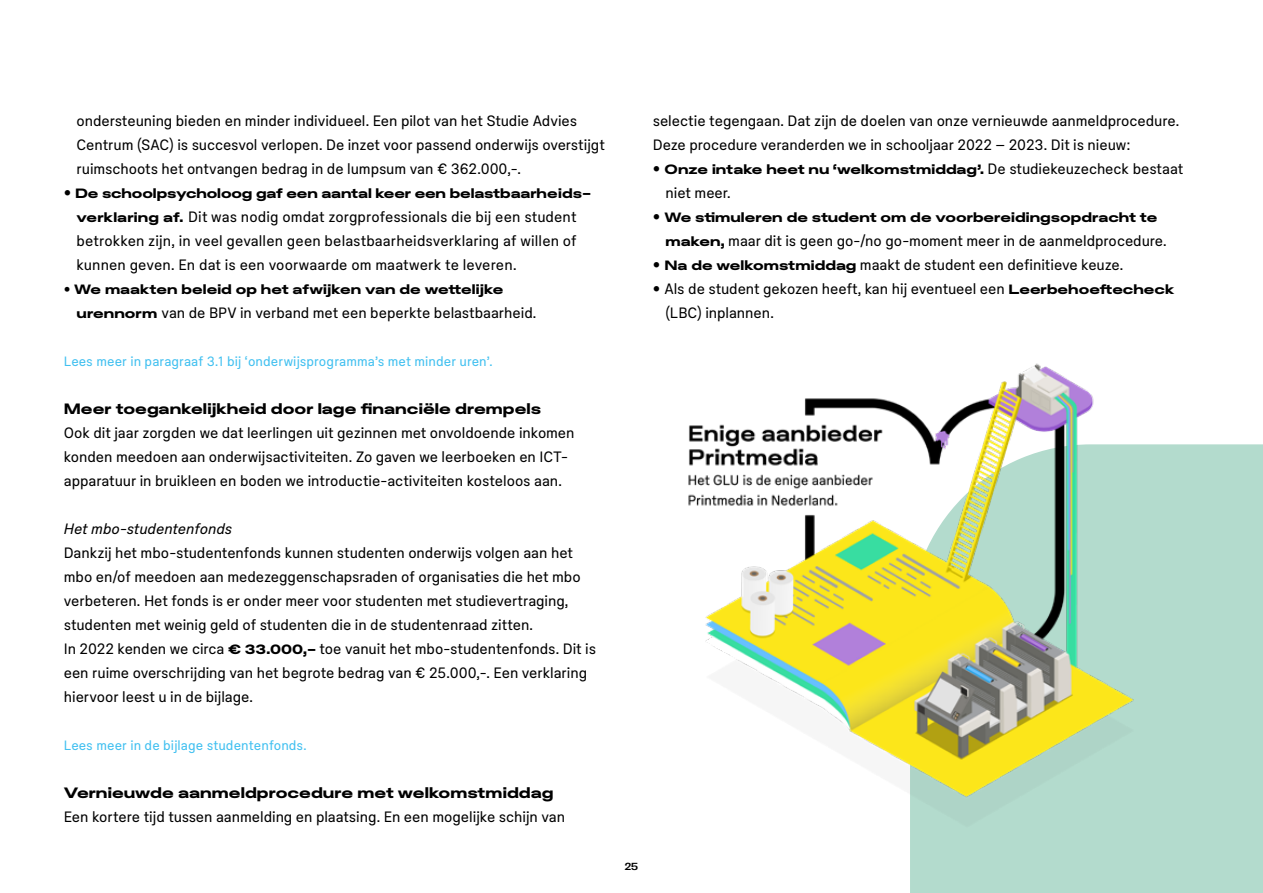
<style>
.page{position:relative;width:1263px;height:893px;background:#fff}
.page>*{position:absolute;margin:0;border:0;box-sizing:border-box;transform-origin:0 0}
.t1{font:15px/24px "Plaid S";letter-spacing:-.005em;color:#000}
.t2{font:15px "Plaid XL";letter-spacing:.005em;color:#000}
.t3{font:15px "Plaid S Italic";letter-spacing:-.005em;color:#000}
.t4{font:13.5px "Plaid XL";color:#000}
.t5{font:13.5px "Plaid S";letter-spacing:.005em;color:#41c0f0}
.t6{font:500 expanded 10.5px "Right Grotesk";color:#000}
.s1{font-family:"Avenir";font-weight:500;font-size:15px}
.s2{font-family:"Plaid XL";font-size:13.5px}
.s3{font-family:"Avenir";font-weight:500}
.s4{font-family:"Plaid S";font-size:15px}
</style>
<div class="page">
<div style="left:910px;top:444px;width:353px;height:449px;background:#b3dbcd"></div>
<img style="left:688px;top:363px;width:535px;height:466px">
<p class="t1" style="left:77px;top:109px;width:530px">ondersteuning bieden en minder individueel. Een pilot van het Studie Advies<br>Centrum (SAC) is succesvol verlopen. De inzet voor passend onderwijs overstijgt ruimschoots het ontvangen bedrag in de lumpsum van € 362.000,-.</p>
<p class="t4" style="left:64px;top:184px;width:529px"><span class="s1">•</span> De schoolpsycholoog gaf een aantal keer een belastbaarheids-</p>
<p class="t1" style="left:77px;top:205px;width:502px;text-align:justify"><span class="s2">verklaring af.</span> Dit was nodig omdat zorgprofessionals die bij een student betrokken zijn, in veel gevallen geen belastbaarheidsverklaring af willen of kunnen geven. En dat is een voorwaarde om maatwerk te leveren.</p>
<p class="t4" style="left:64px;top:280px;width:441px"><span class="s3">•</span> We maakten beleid op het afwijken van de wettelijke</p>
<p class="t1" style="left:77px;top:301px;width:461px"><span class="s2">urennorm</span> van de BPV in verband met een beperkte belastbaarheid.</p>
<p class="t5" style="left:64px;top:353px;width:430px">Lees meer in paragraaf 3.1 bij ‘onderwijsprogramma’s met minder uren’.</p>
<p class="t2" style="left:64px;top:399px;width:479px">Meer toegankelijkheid door lage financiële drempels</p>
<p class="t1" style="left:64px;top:421px;width:512px">Ook dit jaar zorgden we dat leerlingen uit gezinnen met onvoldoende inkomen konden meedoen aan onderwijsactiviteiten. Zo gaven we leerboeken en ICT&shy;apparatuur in bruikleen en boden we introductie-activiteiten kosteloos aan.</p>
<p class="t3" style="left:64px;top:519px;width:170px">Het mbo-studentenfonds</p>
<p class="t1" style="left:64px;top:541px;width:534px">Dankzij het mbo-studentenfonds kunnen studenten onderwijs volgen aan het mbo en/of meedoen aan medezeggenschapsraden of organisaties die het mbo verbeteren. Het fonds is er onder meer voor studenten met studievertraging, studenten met weinig geld of studenten die in de studentenraad zitten.<br>In 2022 kenden we circa <span class="s2">€ 33.000,-</span> toe vanuit het mbo-studentenfonds. Dit is een ruime overschrijding van het begrote bedrag van € 25.000,-. Een verklaring hiervoor leest u in de bijlage.</p>
<p class="t5" style="left:64px;top:737px;width:244px">Lees meer in de bijlage studentenfonds.</p>
<p class="t2" style="left:64px;top:783px;width:491px">Vernieuwde aanmeldprocedure met welkomstmiddag</p>
<p class="t1" style="left:64px;top:805px;width:503px">Een kortere tijd tussen aanmelding en plaatsing. En een mogelijke schijn van</p>
<p class="t1" style="left:653px;top:109px;width:528px">selectie tegengaan. Dat zijn de doelen van onze vernieuwde aanmeldprocedure.<br>Deze procedure veranderden we in schooljaar 2022 – 2023. Dit is nieuw:</p>
<p class="t4" style="left:653px;top:160px;width:532px"><span class="s1">•</span> Onze intake heet nu ‘welkomstmiddag’. <span class="s4">De studiekeuzecheck bestaat</span></p>
<p class="t1" style="left:665px;top:181px;width:67px">niet meer.</p>
<p class="t4" style="left:653px;top:208px;width:506px"><span class="s1">•</span> We stimuleren de student om de voorbereidingsopdracht te</p>
<p class="t1" style="left:665px;top:229px;width:503px"><span class="s2">maken,</span> maar dit is geen go-/no go-moment meer in de aanmeldprocedure.</p>
<p class="t1" style="left:653px;top:253px;width:472px"><span class="s3">•</span> <span class="s2">Na de welkomstmiddag</span> maakt de student een definitieve keuze.</p>
<p class="t1" style="left:665px;top:277px;width:510px;text-indent:-13px"><span class="s3">•</span> Als de student gekozen heeft, kan hij eventueel een <span class="s2">Leerbehoeftecheck </span>(LBC) inplannen.</p>
<p class="t6" style="left:625px;top:860px;width:15px">25</p>
</div>
